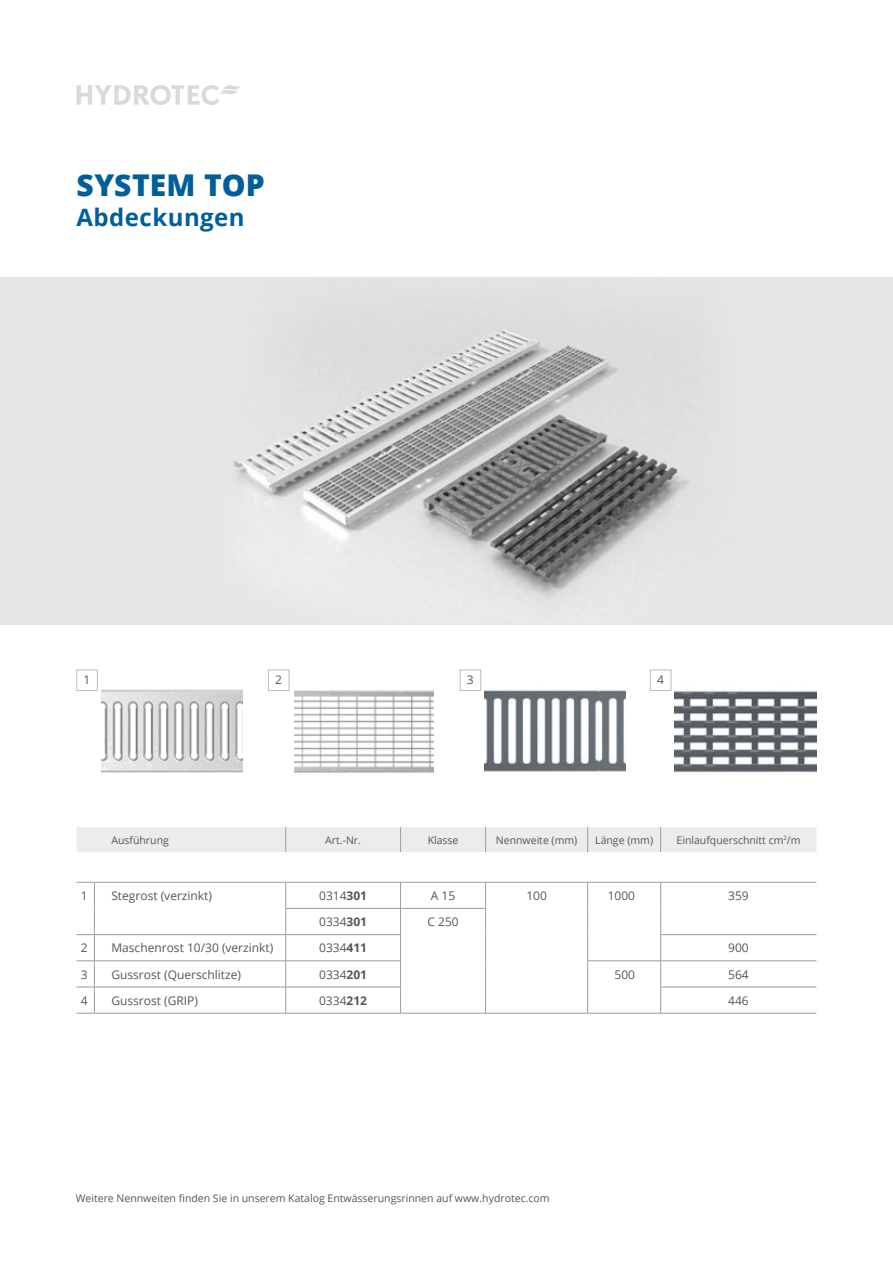
<style>
.page{position:relative;width:893px;height:1263px;background:#fff}
.page>*{position:absolute;margin:0;border:0;box-sizing:border-box;transform-origin:0 0}
.t1{font:800 30px "Open Sans";color:#005f9b}
.t2{font:700 24px "Open Sans";letter-spacing:.02em;color:#005f9b}
.t3{font:12px "Open Sans";color:#565656}
.t4{font:10.5px "Open Sans";color:#565656}
.s1{font-weight:700}
</style>
<div class="page">
<svg style="left:77px;top:85px;width:163px;height:20px"></svg>
<img style="left:0;top:278px;width:893px;height:346px">
<svg style="left:285px;top:883px;width:1px;height:130px"></svg>
<svg style="left:400px;top:883px;width:1px;height:130px"></svg>
<svg style="left:485px;top:883px;width:1px;height:130px"></svg>
<svg style="left:587px;top:883px;width:1px;height:130px"></svg>
<div style="left:77px;top:827px;width:739px;height:25px;background:#ececed"></div>
<svg style="left:660px;top:883px;width:1px;height:130px"></svg>
<hr style="left:401px;top:908px;width:85px;height:1px;background:#9c9d9d">
<hr style="left:94px;top:934px;width:192px;height:1px;background:#9c9d9d">
<hr style="left:286px;top:934px;width:115px;height:1px;background:#9c9d9d">
<hr style="left:660px;top:934px;width:156px;height:1px;background:#9c9d9d">
<hr style="left:94px;top:960px;width:192px;height:1px;background:#9c9d9d">
<hr style="left:286px;top:960px;width:115px;height:1px;background:#9c9d9d">
<hr style="left:587px;top:960px;width:74px;height:1px;background:#9c9d9d">
<hr style="left:661px;top:960px;width:155px;height:1px;background:#9c9d9d">
<hr style="left:94px;top:987px;width:192px;height:1px;background:#9c9d9d">
<hr style="left:286px;top:987px;width:115px;height:1px;background:#9c9d9d">
<hr style="left:660px;top:987px;width:156px;height:1px;background:#9c9d9d">
<hr style="left:94px;top:882px;width:192px;height:1px;background:#9c9d9d">
<hr style="left:286px;top:882px;width:115px;height:1px;background:#9c9d9d">
<hr style="left:401px;top:882px;width:85px;height:1px;background:#9c9d9d">
<hr style="left:486px;top:882px;width:102px;height:1px;background:#9c9d9d">
<hr style="left:588px;top:882px;width:73px;height:1px;background:#9c9d9d">
<hr style="left:661px;top:882px;width:155px;height:1px;background:#9c9d9d">
<hr style="left:286px;top:908px;width:115px;height:1px;background:#9c9d9d">
<svg style="left:77px;top:882px;width:18px;height:132px"></svg>
<hr style="left:94px;top:1013px;width:192px;height:1px;background:#9c9d9d">
<hr style="left:286px;top:1013px;width:115px;height:1px;background:#9c9d9d">
<hr style="left:401px;top:1013px;width:85px;height:1px;background:#9c9d9d">
<hr style="left:486px;top:1013px;width:102px;height:1px;background:#9c9d9d">
<hr style="left:588px;top:1013px;width:73px;height:1px;background:#9c9d9d">
<hr style="left:661px;top:1013px;width:155px;height:1px;background:#9c9d9d">
<div style="left:77px;top:670px;width:21px;height:21px;border:1px solid #bbbcbd"></div>
<div style="left:268px;top:670px;width:21px;height:21px;border:1px solid #bbbcbd"></div>
<div style="left:460px;top:670px;width:21px;height:21px;border:1px solid #bbbcbd"></div>
<div style="left:650px;top:670px;width:21px;height:21px;border:1px solid #bbbcbd"></div>
<img style="left:101px;top:689px;width:141px;height:84px">
<img style="left:294px;top:690px;width:140px;height:83px">
<img style="left:485px;top:690px;width:140px;height:82px">
<img style="left:675px;top:690px;width:141px;height:83px">
<h1 class="t1" style="left:77px;top:162px;width:190px">SYSTEM TOP</h1>
<h2 class="t2" style="left:77px;top:200px;width:170px">Abdeckungen</h2>
<p class="t3" style="left:83px;top:671px;width:8px">1</p>
<p class="t3" style="left:275px;top:671px;width:8px">2</p>
<p class="t3" style="left:467px;top:671px;width:8px">3</p>
<p class="t3" style="left:657px;top:671px;width:8px">4</p>
<p class="t4" style="left:111px;top:833px;width:59px">Ausführung</p>
<p class="t4" style="left:325px;top:833px;width:37px">Art.-Nr.</p>
<p class="t4" style="left:428px;top:833px;width:32px">Klasse</p>
<p class="t4" style="left:496px;top:833px;width:83px">Nennweite (mm)</p>
<p class="t4" style="left:595px;top:833px;width:59px">Länge (mm)</p>
<p class="t4" style="left:676px;top:833px;width:126px">Einlaufquerschnitt cm<sup>2</sup>/m</p>
<p class="t3" style="left:81px;top:887px;width:8px">1</p>
<p class="t3" style="left:111px;top:887px;width:102px">Stegrost (verzinkt)</p>
<p class="t3" style="left:319px;top:887px;width:50px">0314<span class="s1">301</span></p>
<p class="t3" style="left:431px;top:887px;width:26px">A 15</p>
<p class="t3" style="left:526px;top:887px;width:22px">100</p>
<p class="t3" style="left:608px;top:887px;width:29px">1000</p>
<p class="t3" style="left:728px;top:887px;width:22px">359</p>
<p class="t3" style="left:319px;top:913px;width:49px">0334<span class="s1">301</span></p>
<p class="t3" style="left:427px;top:913px;width:33px">C 250</p>
<p class="t3" style="left:81px;top:940px;width:8px">2</p>
<p class="t3" style="left:111px;top:940px;width:163px">Maschenrost 10/30 (verzinkt)</p>
<p class="t3" style="left:319px;top:940px;width:50px">0334<span class="s1">411</span></p>
<p class="t3" style="left:728px;top:940px;width:22px">900</p>
<p class="t3" style="left:81px;top:966px;width:8px">3</p>
<p class="t3" style="left:111px;top:966px;width:131px">Gussrost (Querschlitze)</p>
<p class="t3" style="left:319px;top:966px;width:50px">0334<span class="s1">201</span></p>
<p class="t3" style="left:614px;top:966px;width:22px">500</p>
<p class="t3" style="left:728px;top:966px;width:22px">564</p>
<p class="t3" style="left:81px;top:992px;width:8px">4</p>
<p class="t3" style="left:111px;top:992px;width:88px">Gussrost (GRIP)</p>
<p class="t3" style="left:319px;top:992px;width:50px">0334<span class="s1">212</span></p>
<p class="t3" style="left:728px;top:992px;width:22px">446</p>
<p class="t4" style="left:76px;top:1191px;width:475px">Weitere Nennweiten finden Sie in unserem Katalog Entwässerungsrinnen auf www.hydrotec.com</p>
</div>
